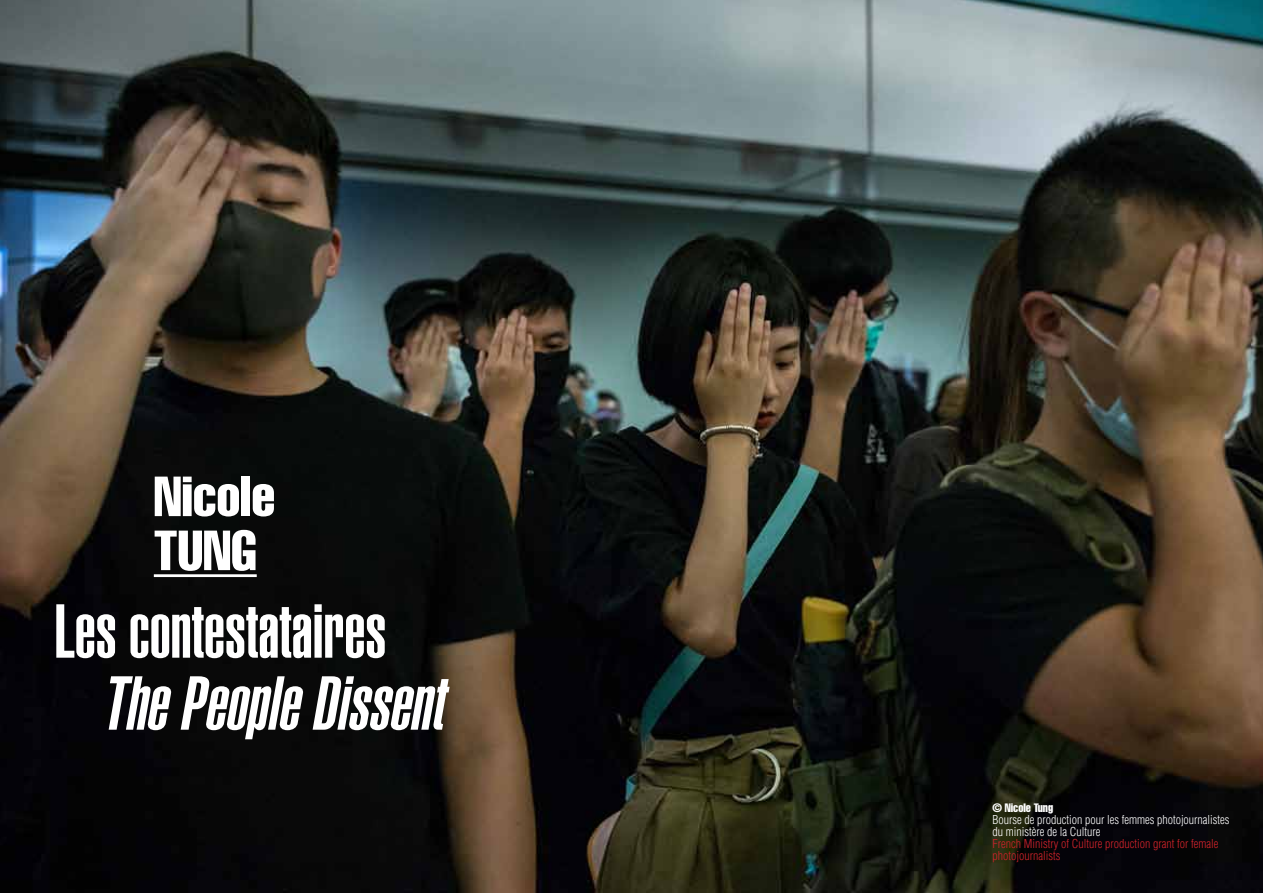
<style>
.page{position:relative;width:1263px;height:893px;background:#fff}
.page>*{position:absolute;margin:0;border:0;box-sizing:border-box;transform-origin:0 0}
.t1{font:75px "Helvetica LT Std Ultra Comp";color:#fff}
.t2{font:italic 75px "Helvetica LT Std Ultra Comp";color:#fff}
.t3{font:55.5px/54px "Helvetica LT Std Comp";color:#fff}
.t4{font:300 condensed 12px/12px "Helvetica LT Std";color:#fff}
.t5{font:300 condensed 12px/12px "Helvetica LT Std";color:#d2232a}
.t6{font:12px "Helvetica LT Std Comp";color:#fff}
</style>
<div class="page">
<img style="left:0;top:0;width:1263px;height:893px">
<hr style="left:154px;top:574px;width:103px;height:3px;background:#fff">
<h2 class="t3" style="left:154px;top:469px;width:123px">Nicole<br>TUN G</h2>
<h1 class="t1" style="left:54px;top:588px;width:334px">Les contestataires</h1>
<h1 class="t2" style="left:101px;top:660px;width:359px">ThePeopleDissent</h1>
<p class="t6" style="left:992px;top:800px;width:62px">© Nicole Tung</p>
<p class="t4" style="left:992px;top:814px;width:239px">Bourse de production pour les femmes photojournalistes du ministère de la Culture</p>
<p class="t5" style="left:992px;top:838px;width:228px">French Ministry of Culture production grant for female photojournalists</p>
</div>
